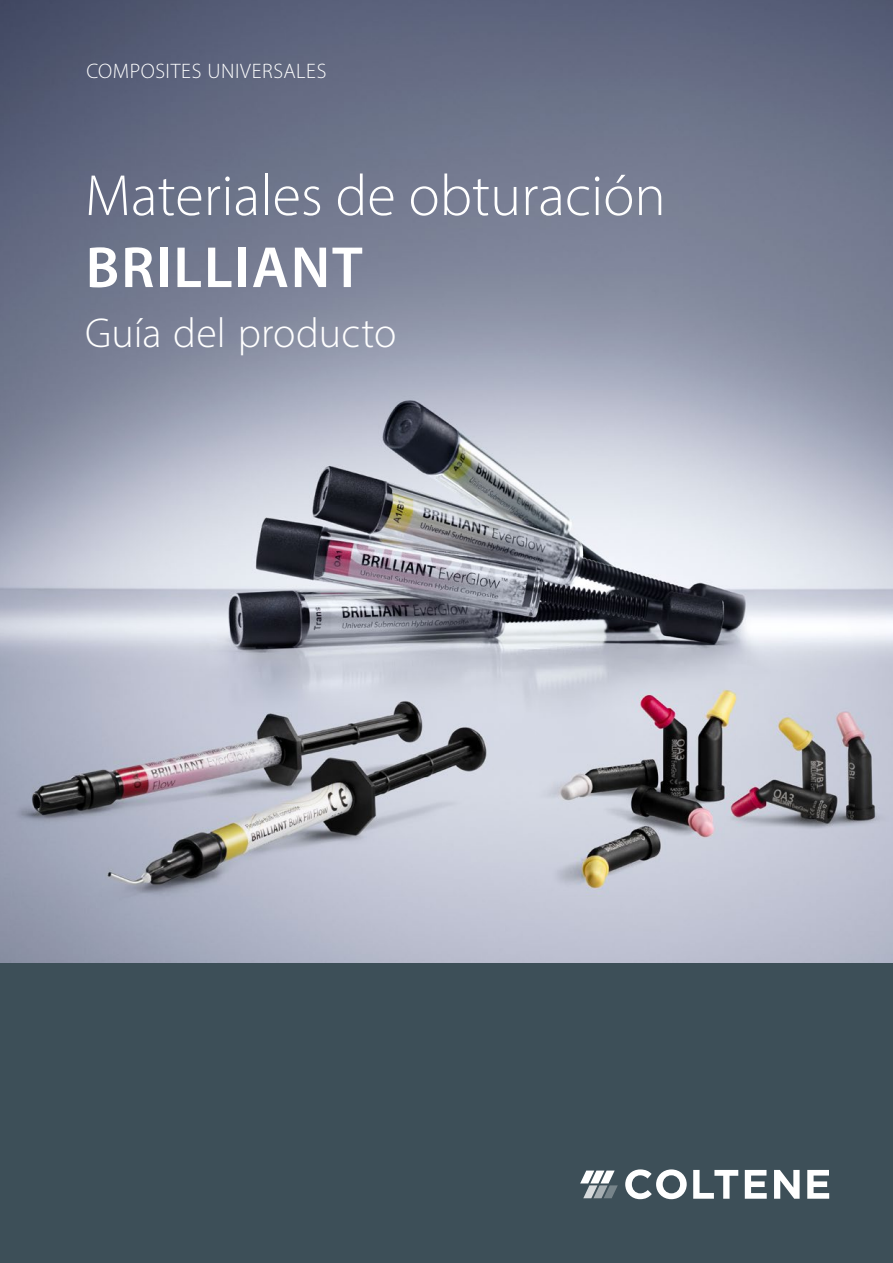
<style>
.page{position:relative;width:893px;height:1263px;background:#fff}
.page>*{position:absolute;margin:0;border:0;box-sizing:border-box;transform-origin:0 0}
.t1{font:300 58.5px "Myriad Pro";color:#fff}
.t2{font:600 58.5px "Myriad Pro";letter-spacing:.03em;color:#fff}
.t3{font:300 42px "Myriad Pro";letter-spacing:.005em;color:#fff}
.t4{font:300 21px "Myriad Pro";letter-spacing:.025em;color:#fff}
</style>
<div class="page">
<img style="left:0;top:0;width:893px;height:963px">
<div style="left:0;top:963px;width:893px;height:300px;background:#3d4f58"></div>
<svg style="left:625px;top:1169px;width:62px;height:30px"></svg>
<svg style="left:693px;top:1170px;width:45px;height:29px"></svg>
<svg style="left:745px;top:1170px;width:22px;height:29px"></svg>
<svg style="left:774px;top:1170px;width:26px;height:29px"></svg>
<svg style="left:807px;top:1170px;width:22px;height:29px"></svg>
<svg style="left:580px;top:1170px;width:38px;height:28px"></svg>
<p class="t4" style="left:86px;top:59px;width:242px">COMPOSITES UNIVERSALES</p>
<p class="t1" style="left:85px;top:160px;width:582px">Materiales de obturación</p>
<p class="t2" style="left:86px;top:230px;width:279px">BRILLIANT</p>
<p class="t3" style="left:85px;top:307px;width:313px">Guía del producto</p>
</div>
